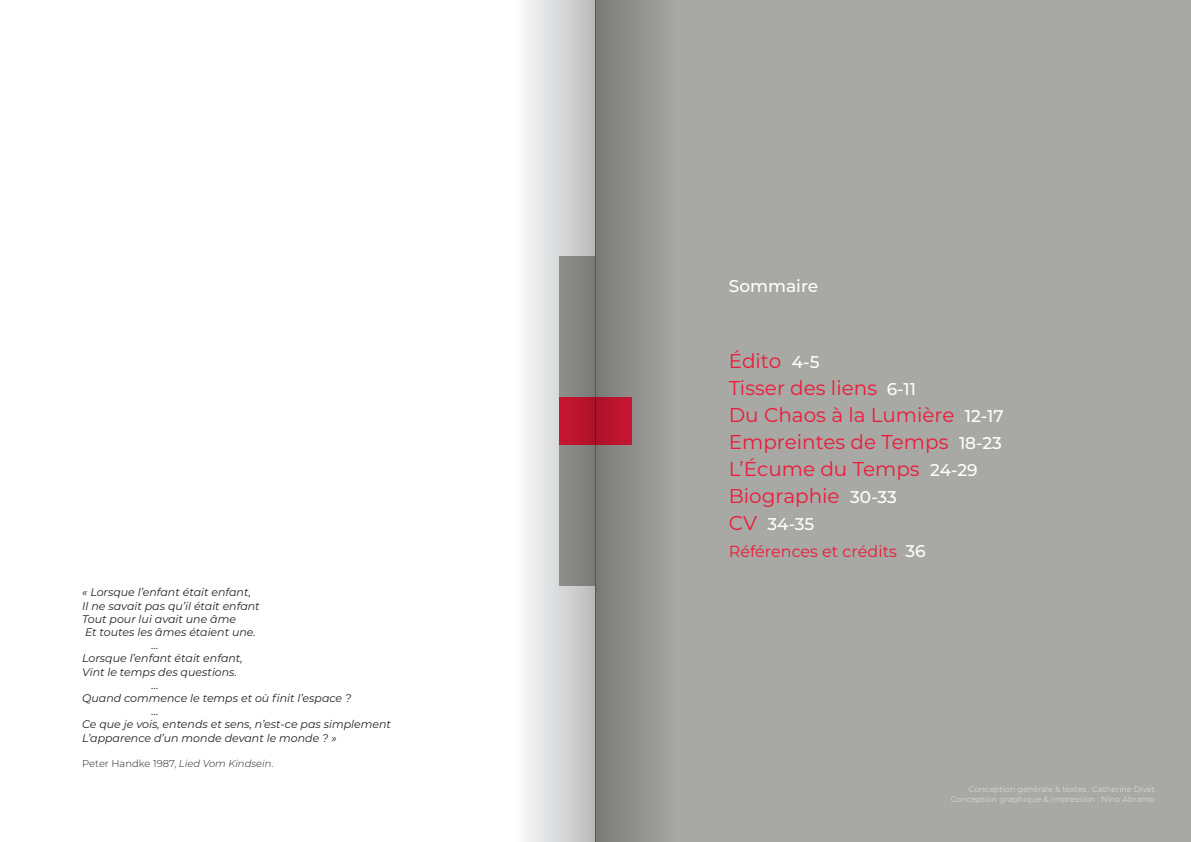
<style>
.page{position:relative;width:1191px;height:842px;background:#fff}
.page>*{position:absolute;margin:0;border:0;box-sizing:border-box;transform-origin:0 0}
.t1{font:20px "Montserrat";color:#ed1a3a}
.t2{font:500 17px "Montserrat";color:#fff}
.t3{font:16px "Montserrat";color:#ed1a3a}
.t4{font:italic 11px "Montserrat";color:#231f20}
.t5{font:300 10px "Montserrat";color:#231f20}
.t6{font:8px "Montserrat";color:#d8d9db}
.s1{font-style:italic}
.s2{font-weight:500;font-size:17px;color:#fff}
.s3{font-weight:400;font-size:20px;color:#ed1a3a}
</style>
<div class="page">
<div style="left:595px;top:0;width:596px;height:842px;background:#a8a8a4"></div>
<div style="left:595px;top:0;width:81px;height:842px;background:linear-gradient(to right,#7d7271,#a5a8a4)"></div>
<svg style="left:526px;top:0;width:69px;height:842px"></svg>
<p class="t4" style="left:82px;top:585px;width:170px">« Lorsque l’enfant était enfant,</p>
<p class="t4" style="left:82px;top:598px;width:179px">Il ne savait pas qu’il était enfant</p>
<p class="t4" style="left:82px;top:611px;width:155px">Tout pour lui avait une âme</p>
<p class="t4" style="left:85px;top:625px;width:172px">Et toutes les âmes étaient une.</p>
<p class="t4" style="left:151px;top:638px;width:9px">…</p>
<p class="t4" style="left:82px;top:651px;width:162px">Lorsque l’enfant était enfant,</p>
<p class="t4" style="left:82px;top:664px;width:156px">Vint le temps des questions.</p>
<p class="t4" style="left:151px;top:677px;width:9px">…</p>
<p class="t4" style="left:82px;top:691px;width:271px">Quand commence le temps et où finit l’espace ?</p>
<p class="t4" style="left:151px;top:704px;width:9px">…</p>
<p class="t4" style="left:82px;top:717px;width:310px">Ce que je vois, entends et sens, n’est-ce pas simplement</p>
<p class="t4" style="left:82px;top:730px;width:256px">L’apparence d’un monde devant le monde ? »</p>
<p class="t5" style="left:82px;top:756px;width:193px">Peter Handke 1987, <span class="s1">Lied Vom Kindsein</span>.</p>
<p class="t2" style="left:729px;top:274px;width:91px">Sommaire</p>
<p class="t1" style="left:729px;top:347px;width:92px">Édito <span class="s2">4-5</span></p>
<p class="t1" style="left:729px;top:374px;width:189px">Tisser des liens <span class="s2">6-11</span></p>
<p class="t1" style="left:729px;top:401px;width:276px">Du Chaos à la Lumière <span class="s2">12-17</span></p>
<p class="t1" style="left:729px;top:428px;width:275px">Empreintes de Temps <span class="s2">18-23</span></p>
<p class="t1" style="left:729px;top:455px;width:250px">L’Écume du Temps <span class="s2">24-29</span></p>
<p class="t1" style="left:729px;top:482px;width:170px">Biographie <span class="s2">30-33</span></p>
<p class="t2" style="left:729px;top:512px;width:87px"><span class="s3">CV</span> 34-35</p>
<p class="t3" style="left:729px;top:540px;width:198px">Références et crédits <span class="s2">36</span></p>
<p class="t6" style="left:969px;top:784px;width:188px">Conception générale &amp; textes : Catherine Divet</p>
<p class="t6" style="left:950px;top:793px;width:206px">Conception graphique &amp; impression : Nino Abramo</p>
</div>
